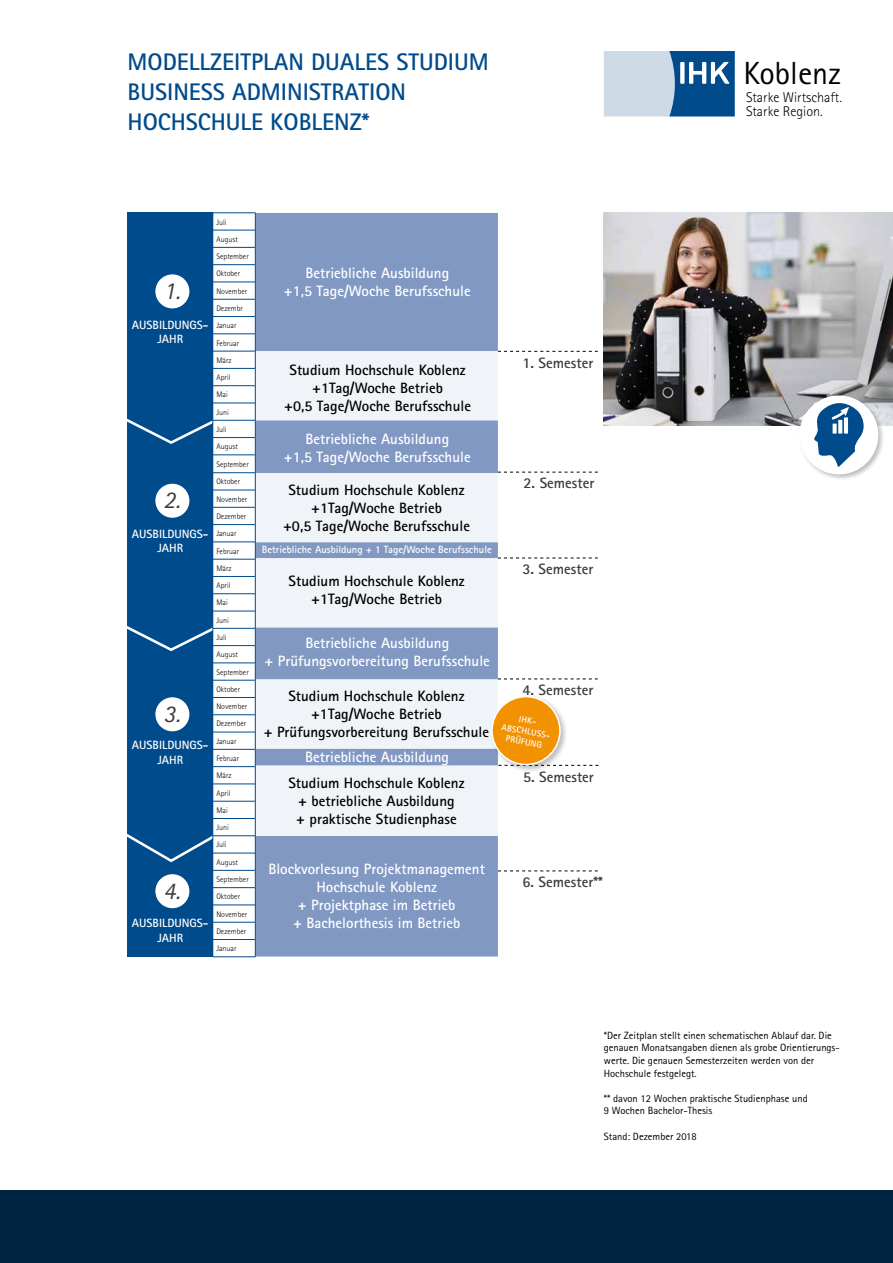
<style>
.page{position:relative;width:893px;height:1263px;background:#fff}
.page>*{position:absolute;margin:0;border:0;box-sizing:border-box;transform-origin:0 0}
.t1{font:32.1px "Rotis Sans Serif";color:#000}
.t2{font:700 24px/30px "Rotis Sans Serif";color:#004b8b}
.t3{font:italic 24px "Rotis Sans Serif";color:#3c3c3b}
.t4{font:700 15px/18px "Rotis Sans Serif";color:#000;text-align:center}
.t5{font:700 15px/18px "Rotis Sans Serif";color:#fff;text-align:center}
.t6{font:700 15px "Rotis Sans Serif";color:#3c3c3b}
.t7{font:300 14.1px/13.8px "Rotis Sans Serif";color:#000}
.t8{font:700 12px/14.4px "Rotis Sans Serif";color:#fff;text-align:center}
.t9{font:10.5px/12.6px "Rotis Sans Serif";color:#000}
.t10{font:700 10.5px "Rotis Sans Serif";color:#fff}
.t11{font:700 8.85px/10.6px "Rotis Sans Serif";color:#fff;text-align:center}
.t12{font:300 7.95px/17.2px "Rotis Sans Serif";color:#000}
.s1{color:#fff}
</style>
<div class="page">
<svg style="left:604px;top:51px;width:131px;height:66px;background:#7da2c3"></svg>
<div style="left:0;top:1191px;width:893px;height:72px;background:#002542"></div>
<img style="left:604px;top:213px;width:289px;height:212px">
<div style="left:798px;top:394px;width:87px;height:87px;background:#000;opacity:.25"></div>
<div style="left:800px;top:396px;width:78px;height:78px;background:#fff;border-radius:50%"></div>
<div style="left:799px;top:395px;width:79px;height:79px;border:1px solid #fff;border-radius:50%"></div>
<svg style="left:813px;top:403px;width:52px;height:64px"></svg>
<svg style="left:498px;top:351px;width:100px;height:1px"></svg>
<svg style="left:498px;top:558px;width:100px;height:1px"></svg>
<svg style="left:498px;top:679px;width:100px;height:1px"></svg>
<svg style="left:498px;top:870px;width:100px;height:1px"></svg>
<div style="left:256px;top:213px;width:242px;height:743px;background:#8198c3"></div>
<svg style="left:256px;top:351px;width:242px;height:485px;fill:#f0f4f8"></svg>
<svg style="left:498px;top:472px;width:100px;height:1px"></svg>
<svg style="left:568px;top:765px;width:30px;height:1px"></svg>
<div style="left:490px;top:695px;width:78px;height:78px;background:#000;opacity:.25"></div>
<div style="left:492px;top:697px;width:68px;height:67px;background:#f39200;border-radius:50%"></div>
<div style="left:491px;top:696px;width:70px;height:69px;border:1px solid #fff;border-radius:50%"></div>
<hr style="left:213px;top:213px;width:42px;height:1px;background:#004b8b">
<hr style="left:213px;top:230px;width:42px;height:1px;background:#004b8b">
<hr style="left:213px;top:247px;width:42px;height:1px;background:#004b8b">
<hr style="left:213px;top:264px;width:42px;height:1px;background:#004b8b">
<hr style="left:213px;top:282px;width:42px;height:1px;background:#004b8b">
<hr style="left:213px;top:299px;width:42px;height:1px;background:#004b8b">
<hr style="left:213px;top:316px;width:42px;height:1px;background:#004b8b">
<hr style="left:213px;top:334px;width:42px;height:1px;background:#004b8b">
<hr style="left:213px;top:351px;width:42px;height:1px;background:#004b8b">
<hr style="left:213px;top:368px;width:42px;height:1px;background:#004b8b">
<hr style="left:213px;top:385px;width:42px;height:1px;background:#004b8b">
<hr style="left:213px;top:403px;width:42px;height:1px;background:#004b8b">
<hr style="left:213px;top:420px;width:42px;height:1px;background:#004b8b">
<hr style="left:213px;top:437px;width:42px;height:1px;background:#004b8b">
<hr style="left:213px;top:455px;width:42px;height:1px;background:#004b8b">
<hr style="left:213px;top:472px;width:42px;height:1px;background:#004b8b">
<hr style="left:213px;top:490px;width:42px;height:1px;background:#004b8b">
<hr style="left:213px;top:507px;width:42px;height:1px;background:#004b8b">
<hr style="left:213px;top:524px;width:42px;height:1px;background:#004b8b">
<hr style="left:213px;top:542px;width:42px;height:1px;background:#004b8b">
<hr style="left:213px;top:559px;width:42px;height:1px;background:#004b8b">
<hr style="left:213px;top:576px;width:42px;height:1px;background:#004b8b">
<hr style="left:213px;top:593px;width:42px;height:1px;background:#004b8b">
<hr style="left:213px;top:611px;width:42px;height:1px;background:#004b8b">
<hr style="left:213px;top:628px;width:42px;height:1px;background:#004b8b">
<hr style="left:213px;top:645px;width:42px;height:1px;background:#004b8b">
<hr style="left:213px;top:663px;width:42px;height:1px;background:#004b8b">
<hr style="left:213px;top:680px;width:42px;height:1px;background:#004b8b">
<hr style="left:213px;top:697px;width:42px;height:1px;background:#004b8b">
<hr style="left:213px;top:714px;width:42px;height:1px;background:#004b8b">
<hr style="left:213px;top:732px;width:42px;height:1px;background:#004b8b">
<hr style="left:213px;top:749px;width:42px;height:1px;background:#004b8b">
<hr style="left:213px;top:766px;width:42px;height:1px;background:#004b8b">
<hr style="left:213px;top:784px;width:42px;height:1px;background:#004b8b">
<hr style="left:213px;top:801px;width:42px;height:1px;background:#004b8b">
<hr style="left:213px;top:818px;width:42px;height:1px;background:#004b8b">
<hr style="left:213px;top:835px;width:42px;height:1px;background:#004b8b">
<hr style="left:213px;top:853px;width:42px;height:1px;background:#004b8b">
<hr style="left:213px;top:870px;width:42px;height:1px;background:#004b8b">
<hr style="left:213px;top:887px;width:42px;height:1px;background:#004b8b">
<hr style="left:213px;top:905px;width:42px;height:1px;background:#004b8b">
<hr style="left:213px;top:922px;width:42px;height:1px;background:#004b8b">
<svg style="left:255px;top:213px;width:1px;height:744px"></svg>
<hr style="left:213px;top:939px;width:42px;height:1px;background:#004b8b">
<hr style="left:213px;top:956px;width:42px;height:1px;background:#004b8b">
<svg style="left:127px;top:213px;width:93px;height:744px;background:#21629a"></svg>
<h2 class="t2" style="left:128px;top:46px;width:363px">MODELLZEITPLAN DUALES STUDIUM<br>BUSINESS ADMINISTRATION<br>HOCHSCHULE KOBLENZ*</h2>
<h1 class="t1" style="left:743px;top:54px;width:99px">Koblenz</h1>
<p class="t7" style="left:746px;top:90px;width:97px">Starke Wirtschaft.<br>Starke Region.</p>
<h2 class="t3" style="left:164px;top:277px;width:23px">1.<span class="s1">.</span></h2>
<p class="t8" style="left:132px;top:317px;width:78px">AUSBILDUNGS-<br>JAHR</p>
<h2 class="t3" style="left:164px;top:486px;width:23px">2.<span class="s1">.</span></h2>
<p class="t8" style="left:132px;top:526px;width:78px">AUSBILDUNGS-<br>JAHR</p>
<h2 class="t3" style="left:164px;top:700px;width:23px">3.<span class="s1">.</span></h2>
<p class="t8" style="left:132px;top:738px;width:78px">AUSBILDUNGS-<br>JAHR</p>
<h2 class="t3" style="left:164px;top:876px;width:23px">4.<span class="s1">.</span></h2>
<p class="t8" style="left:132px;top:916px;width:78px">AUSBILDUNGS-<br>JAHR</p>
<p class="t12" style="left:216px;top:213px;width:34px">Juli<br>August<br>September<br>Oktober<br>November<br>Dezembr<br>Januar<br>Februar<br>März<br>April<br>Mai<br>Juni<br>Juli<br>August</p>
<p class="t12" style="left:216px;top:455px;width:34px">September</p>
<p class="t12" style="left:216px;top:473px;width:34px">Oktober<br>November<br>Dezember<br>Januar<br>Februar<br>März<br>April<br>Mai<br>Juni<br>Juli<br>August<br>September<br>Oktober<br>November<br>Dezember<br>Januar<br>Februar<br>März<br>April<br>Mai<br>Juni<br>Juli<br>August<br>September<br>Oktober<br>November<br>Dezember<br>Januar</p>
<p class="t5" style="left:284px;top:264px;width:188px">Betriebliche Ausbildung<br>+1,5 Tage/Woche Berufsschule</p>
<p class="t4" style="left:284px;top:360px;width:188px">Studium Hochschule Koblenz +1Tag/Woche Betrieb<br>+0,5 Tage/Woche Berufsschule</p>
<p class="t5" style="left:284px;top:430px;width:188px">Betriebliche Ausbildung<br>+1,5 Tage/Woche Berufsschule</p>
<p class="t4" style="left:283px;top:481px;width:188px">Studium Hochschule Koblenz +1Tag/Woche Betrieb<br>+0,5 Tage/Woche Berufsschule</p>
<p class="t10" style="left:262px;top:543px;width:231px">Betriebliche Ausbildung + 1 Tage/Woche Berufsschule</p>
<p class="t4" style="left:289px;top:572px;width:178px">Studium Hochschule Koblenz +1Tag/Woche Betrieb</p>
<p class="t5" style="left:265px;top:634px;width:227px">Betriebliche Ausbildung<br>+ Prüfungsvorbereitung Berufsschule</p>
<p class="t4" style="left:264px;top:686px;width:227px">Studium Hochschule Koblenz +1Tag/Woche Betrieb<br>+ Prüfungsvorbereitung Berufsschule</p>
<p class="t5" style="left:305px;top:747px;width:145px">Betriebliche Ausbildung</p>
<p class="t4" style="left:288px;top:773px;width:178px">Studium Hochschule Koblenz + betriebliche Ausbildung<br>+ praktische Studienphase</p>
<p class="t6" style="left:522px;top:353px;width:72px">1. Semester</p>
<p class="t6" style="left:524px;top:474px;width:72px">2. Semester</p>
<p class="t6" style="left:522px;top:560px;width:72px">3. Semester</p>
<p class="t6" style="left:522px;top:681px;width:72px">4. Semester</p>
<p class="t11" style="left:505px;top:711px;width:51px;rotate:10deg">IHK-<br>ABSCHLUSS-<br>PRÜFUNG</p>
<p class="t6" style="left:523px;top:767px;width:72px">5. Semester</p>
<p class="t5" style="left:268px;top:859px;width:218px">Blockvorlesung Projektmanagement<br>Hochschule Koblenz<br>+ Projektphase im Betrieb<br>+ Bachelorthesis im Betrieb</p>
<p class="t6" style="left:522px;top:873px;width:82px">6. Semester**</p>
<p class="t9" style="left:604px;top:1029px;width:237px">*Der Zeitplan stellt einen schematischen Ablauf dar. Die genauen Monatsangaben dienen als grobe Orientierungs&shy;werte. Die genauen Semesterzeiten werden von der Hochschule festgelegt.</p>
<p class="t9" style="left:604px;top:1092px;width:205px">** davon 12 Wochen praktische Studienphase und<br>9 Wochen Bachelor-Thesis</p>
<p class="t9" style="left:604px;top:1130px;width:94px">Stand: Dezember 2018</p>
</div>
